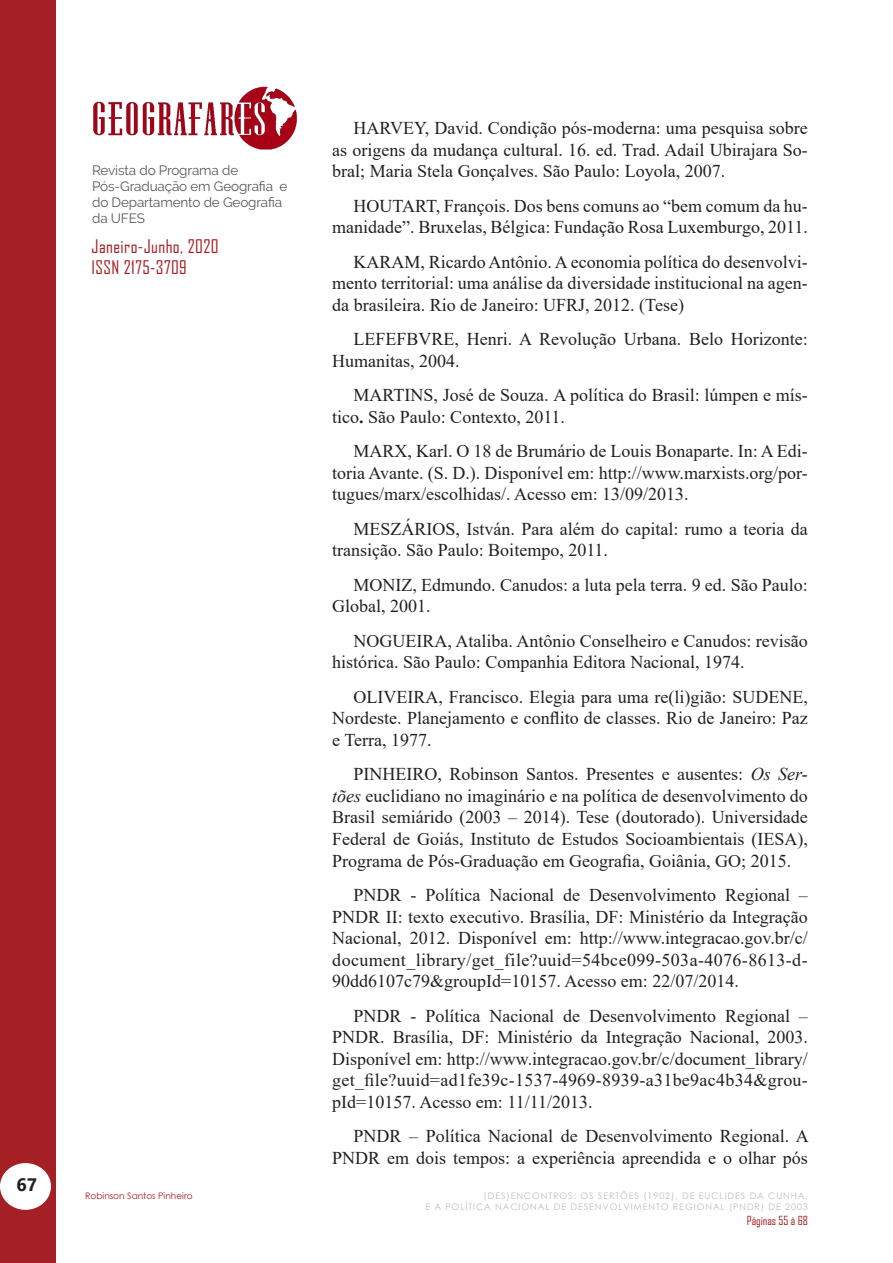
<style>
.page{position:relative;width:893px;height:1263px;background:#fff}
.page>*{position:absolute;margin:0;border:0;box-sizing:border-box;transform-origin:0 0}
.LO-normal{font:18px/21.6px "Times New Roman";color:#231f20;text-align:justify}
.t1{font:18px/21.6px "Agency FB";letter-spacing:.025em;color:#a52025}
.t2{font:700 18px "Segoe UI";color:#231f20}
.t3{font:13.5px/16.2px "Raleway";letter-spacing:-.01em;color:#57585a}
.t4{font:12px "Agency FB";color:#a52025}
.t5{font:9px/10.8px "Century Gothic";letter-spacing:.1em;color:#bcbdc0;text-align:right}
.t6{font:9px "Century Gothic";color:#a52025}
.s1{font-weight:700}
.s2{font-style:italic}
</style>
<div class="page">
<div style="left:0;top:0;width:55px;height:1263px;background:#a52025"></div>
<div style="left:1px;top:1164px;width:49px;height:45px;background:#fff;border-radius:50%"></div>
<div style="left:0;top:1163px;width:51px;height:47px;border:2px solid #fff;border-radius:50%"></div>
<img style="left:93px;top:86px;width:204px;height:64px">
<hr style="left:0;top:0;width:1px;height:1263px;background:#a52025">
<p class="t2" style="left:16px;top:1168px;width:22px">67</p>
<p class="t3" style="left:92px;top:162px;width:197px">Revista do Programa de<br>Pós-Graduação em Geografia e do Departamento de Geografia da UFES</p>
<p class="t1" style="left:92px;top:235px;width:129px">Janeiro-Junho, 2020<br>ISSN 2175-3709</p>
<p class="t6" style="left:85px;top:1190px;width:109px">Robinson Santos Pinheiro</p>
<p class="LO-normal" style="left:332px;top:117px;width:477px;text-indent:21px">HARVEY, David. Condição pós-moderna: uma pesquisa sobre as origens da mudança cultural. 16. ed. Trad. Adail Ubirajara So&shy;bral; Maria Stela Gonçalves. São Paulo: Loyola, 2007.</p>
<p class="LO-normal" style="left:332px;top:194px;width:477px;text-align:right">HOUTART, François. Dos bens comuns ao “bem comum da hu&shy;manidade”. Bruxelas, Bélgica: Fundação Rosa Luxemburgo, 2011.</p>
<p class="LO-normal" style="left:332px;top:250px;width:477px;text-indent:21px">KARAM, Ricardo Antônio. A economia política do desenvolvi&shy;mento territorial: uma análise da diversidade institucional na agen&shy;da brasileira. Rio de Janeiro: UFRJ, 2012. (Tese)</p>
<p class="LO-normal" style="left:332px;top:328px;width:477px;text-indent:21px">LEFEFBVRE, Henri. A Revolução Urbana. Belo Horizonte:<br>Humanitas, 2004.</p>
<p class="LO-normal" style="left:332px;top:384px;width:477px;text-indent:21px">MARTINS, José de Souza. A política do Brasil: lúmpen e mís&shy;tico<span class="s1">.</span> São Paulo: Contexto, 2011.</p>
<p class="LO-normal" style="left:332px;top:440px;width:477px;text-indent:21px">MARX, Karl. O 18 de Brumário de Louis Bonaparte. In: A Edi&shy;toria Avante. (S. D.). Disponível em: http://www.marxists.org/por&shy;tugues/marx/escolhidas/. Acesso em: 13/09/2013.</p>
<p class="LO-normal" style="left:332px;top:517px;width:477px;text-indent:21px">MESZÁRIOS, István. Para além do capital: rumo a teoria da transição. São Paulo: Boitempo, 2011.</p>
<p class="LO-normal" style="left:332px;top:573px;width:477px;text-indent:21px">MONIZ, Edmundo. Canudos: a luta pela terra. 9 ed. São Paulo:<br>Global, 2001.</p>
<p class="LO-normal" style="left:332px;top:629px;width:477px;text-indent:21px">NOGUEIRA, Ataliba. Antônio Conselheiro e Canudos: revisão histórica. São Paulo: Companhia Editora Nacional, 1974.</p>
<p class="LO-normal" style="left:332px;top:685px;width:477px;text-indent:21px">OLIVEIRA, Francisco. Elegia para uma re(li)gião: SUDENE, Nordeste. Planejamento e conflito de classes. Rio de Janeiro: Paz e Terra, 1977.</p>
<p class="LO-normal" style="left:332px;top:763px;width:477px;text-indent:21px">PINHEIRO, Robinson Santos. Presentes e ausentes: <span class="s2">Os Ser&shy;tões</span> euclidiano no imaginário e na política de desenvolvimento do Brasil semiárido (2003 – 2014). Tese (doutorado). Universidade Federal de Goiás, Instituto de Estudos Socioambientais (IESA), Programa de Pós-Graduação em Geografia, Goiânia, GO; 2015.</p>
<p class="LO-normal" style="left:332px;top:883px;width:477px;text-indent:21px">PNDR - Política Nacional de Desenvolvimento Regional – PNDR II: texto executivo. Brasília, DF: Ministério da Integração Nacional, 2012. Disponível em: http://www.integracao.gov.br/c/ document_library/get_file?uuid=54bce099-503a-4076-8613-d-90dd6107c79&amp;groupId=10157. Acesso em: 22/07/2014.</p>
<p class="LO-normal" style="left:332px;top:1004px;width:477px;text-indent:21px">PNDR - Política Nacional de Desenvolvimento Regional – PNDR. Brasília, DF: Ministério da Integração Nacional, 2003.<br>Disponível em: http://www.integracao.gov.br/c/document_library/ get_file?uuid=ad1fe39c-1537-4969-8939-a31be9ac4b34&amp;grou&shy;pId=10157. Acesso em: 11/11/2013.</p>
<p class="LO-normal" style="left:332px;top:1125px;width:478px;text-align:right">PNDR – Política Nacional de Desenvolvimento Regional. A<br>PNDR em dois tempos: a experiência apreendida e o olhar pós</p>
<p class="t5" style="left:425px;top:1190px;width:384px">(DES)ENCONTROS: OS SERTÕES (1902), DE EUCLIDES DA CUNHA,<br>E A POLÍTICA NACIONAL DE DESENVOLVIMENTO REGIONAL (PNDR) DE 2003</p>
<p class="t4" style="left:747px;top:1213px;width:63px">Páginas 55 à 68</p>
</div>
